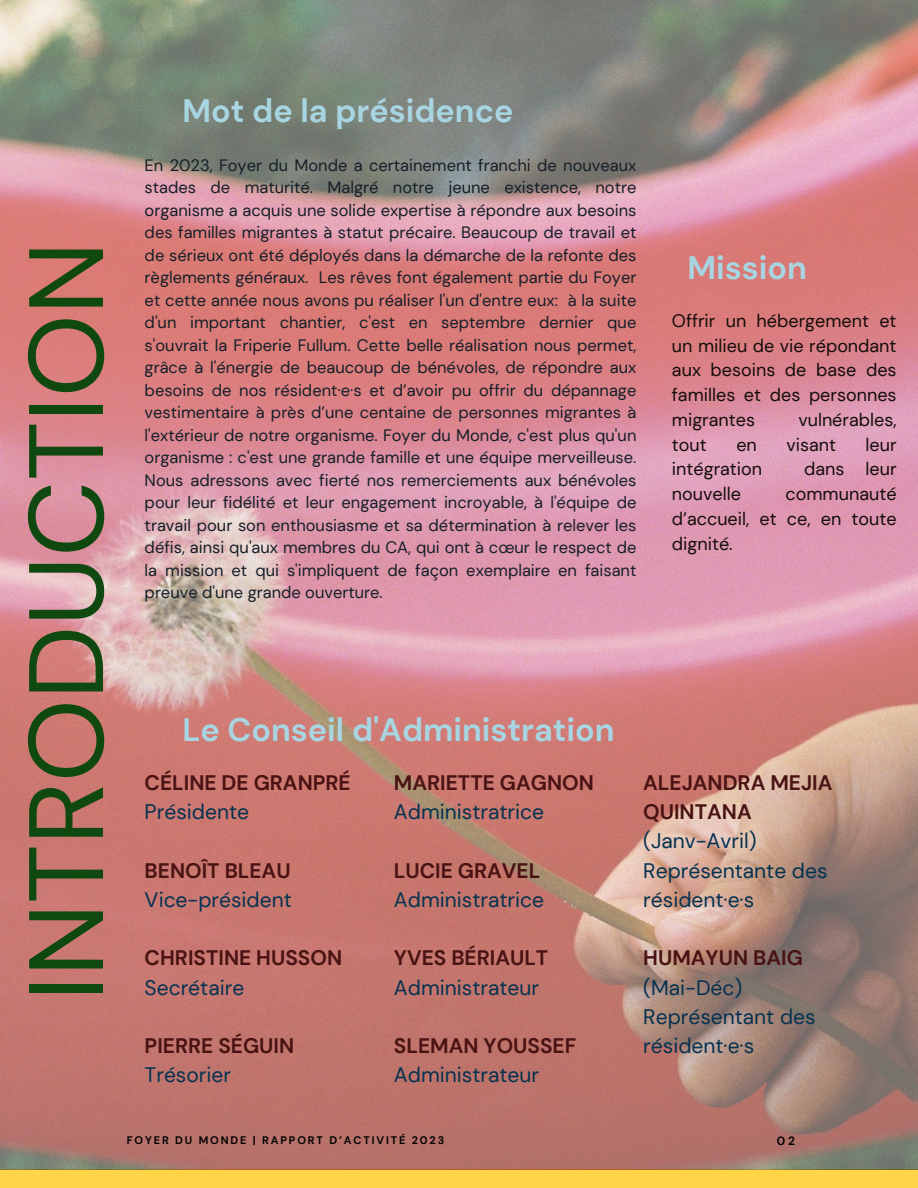
<style>
.page{position:relative;width:918px;height:1188px;background:#fff}
.page>*{position:absolute;margin:0;border:0;box-sizing:border-box;transform-origin:0 0}
.t1{font:105.45px "DM Sans";color:#104910}
.t2{font:700 32.4px "DM Sans";color:#a8d5e2}
.t3{font:21px/29.2px "DM Sans";color:#053250}
.t4{font:700 21px "DM Sans";color:#4a1313}
.t5{font:18px/24.8px "DM Sans";color:#150d0a;text-align:justify}
.t6{font:16.5px/22.5px "DM Sans";color:#151f28;text-align:justify}
.t7{font:700 12px "DM Sans";color:#000}
.t8{font:700 10.95px "DM Sans";letter-spacing:.17em;color:#000}
.s1{font-weight:700;color:#4a1313}
</style>
<div class="page">
<div style="left:0;top:1170px;width:918px;height:18px;background:#ffd449"></div>
<img style="left:0;top:0;width:918px;height:1170px">
<h2 class="t1" style="left:-2px;top:1001px;width:761px;rotate:-90deg">INTRODUCTION</h2>
<p class="t2" style="left:183px;top:90px;width:332px">Mot de la présidence</p>
<h2 class="t6" style="left:145px;top:154px;width:493px">En 2023, Foyer du Monde a certainement franchi de nouveaux stades de maturité. Malgré notre jeune existence, notre organisme a acquis une solide expertise à répondre aux besoins des familles migrantes à statut précaire. Beaucoup de travail et de sérieux ont été déployés dans la démarche de la refonte des règlements généraux. Les rêves font également partie du Foyer et cette année nous avons pu réaliser l'un d'entre eux: à la suite d'un important chantier, c'est en septembre dernier que s'ouvrait la Friperie Fullum. Cette belle réalisation nous permet, grâce à l'énergie de beaucoup de bénévoles, de répondre aux besoins de nos résident·e·s et d’avoir pu offrir du dépannage vestimentaire à près d’une centaine de personnes migrantes à l'extérieur de notre organisme. Foyer du Monde, c'est plus qu'un organisme : c'est une grande famille et une équipe merveilleuse.<br>Nous adressons avec fierté nos remerciements aux bénévoles pour leur fidélité et leur engagement incroyable, à l'équipe de travail pour son enthousiasme et sa détermination à relever les défis, ainsi qu'aux membres du CA, qui ont à cœur le respect de la mission et qui s'impliquent de façon exemplaire en faisant preuve d'une grande ouverture.</h2>
<h5 class="t2" style="left:687px;top:247px;width:121px">Mission</h5>
<h2 class="t5" style="left:672px;top:308px;width:226px">Offrir un hébergement et un milieu de vie répondant aux besoins de base des familles et des personnes migrantes</h2>
<h2 class="t5" style="left:798px;top:407px;width:100px">vulnérables,</h2>
<h2 class="t5" style="left:672px;top:432px;width:36px">tout</h2>
<h2 class="t5" style="left:736px;top:432px;width:22px">en</h2>
<h2 class="t5" style="left:786px;top:432px;width:51px">visant</h2>
<h2 class="t5" style="left:866px;top:432px;width:33px">leur</h2>
<h2 class="t5" style="left:672px;top:457px;width:92px">intégration</h2>
<h2 class="t5" style="left:804px;top:457px;width:94px">dans leur</h2>
<h2 class="t5" style="left:672px;top:481px;width:71px">nouvelle</h2>
<h2 class="t5" style="left:672px;top:481px;width:226px;text-indent:114px">communauté d’accueil, et ce, en toute dignité.</h2>
<h5 class="t2" style="left:183px;top:709px;width:433px">Le Conseil d'Administration</h5>
<p class="t4" style="left:145px;top:769px;width:208px">CÉLINE DE GRANPRÉ</p>
<p class="t3" style="left:145px;top:797px;width:106px">Présidente</p>
<p class="t4" style="left:145px;top:857px;width:147px">BENOÎT BLEAU</p>
<p class="t3" style="left:145px;top:885px;width:149px">Vice-président</p>
<p class="t4" style="left:145px;top:945px;width:199px">CHRISTINE HUSSON</p>
<p class="t3" style="left:145px;top:973px;width:101px">Secrétaire</p>
<p class="t4" style="left:145px;top:1032px;width:151px">PIERRE SÉGUIN</p>
<p class="t3" style="left:145px;top:1061px;width:88px">Trésorier</p>
<h4 class="t3" style="left:394px;top:768px;width:201px"><span class="s1">MARIETTE GAGNON<br></span>Administratrice</h4>
<h4 class="t3" style="left:394px;top:856px;width:152px"><span class="s1">LUCIE GRAVEL<br></span>Administratrice</h4>
<h4 class="t3" style="left:394px;top:944px;width:156px"><span class="s1">YVES BÉRIAULT<br></span>Administrateur</h4>
<h4 class="t3" style="left:394px;top:1031px;width:184px"><span class="s1">SLEMAN YOUSSEF<br></span>Administrateur</h4>
<h1 class="t8" style="left:127px;top:1134px;width:319px">FOYER DU MONDE | RAPPORT D’ACTIVITÉ 2023</h1>
<h4 class="t3" style="left:643px;top:768px;width:191px"><span class="s1">ALEJANDRA MEJIA<br>QUINTANA </span>(Janv-Avril)<br>Représentante des résident·e·s</h4>
<h4 class="t3" style="left:643px;top:944px;width:174px"><span class="s1">HUMAYUN BAIG </span>(Mai-Déc)<br>Représentant des résident·e·s</h4>
<p class="t7" style="left:777px;top:1133px;width:20px">02</p>
</div>
